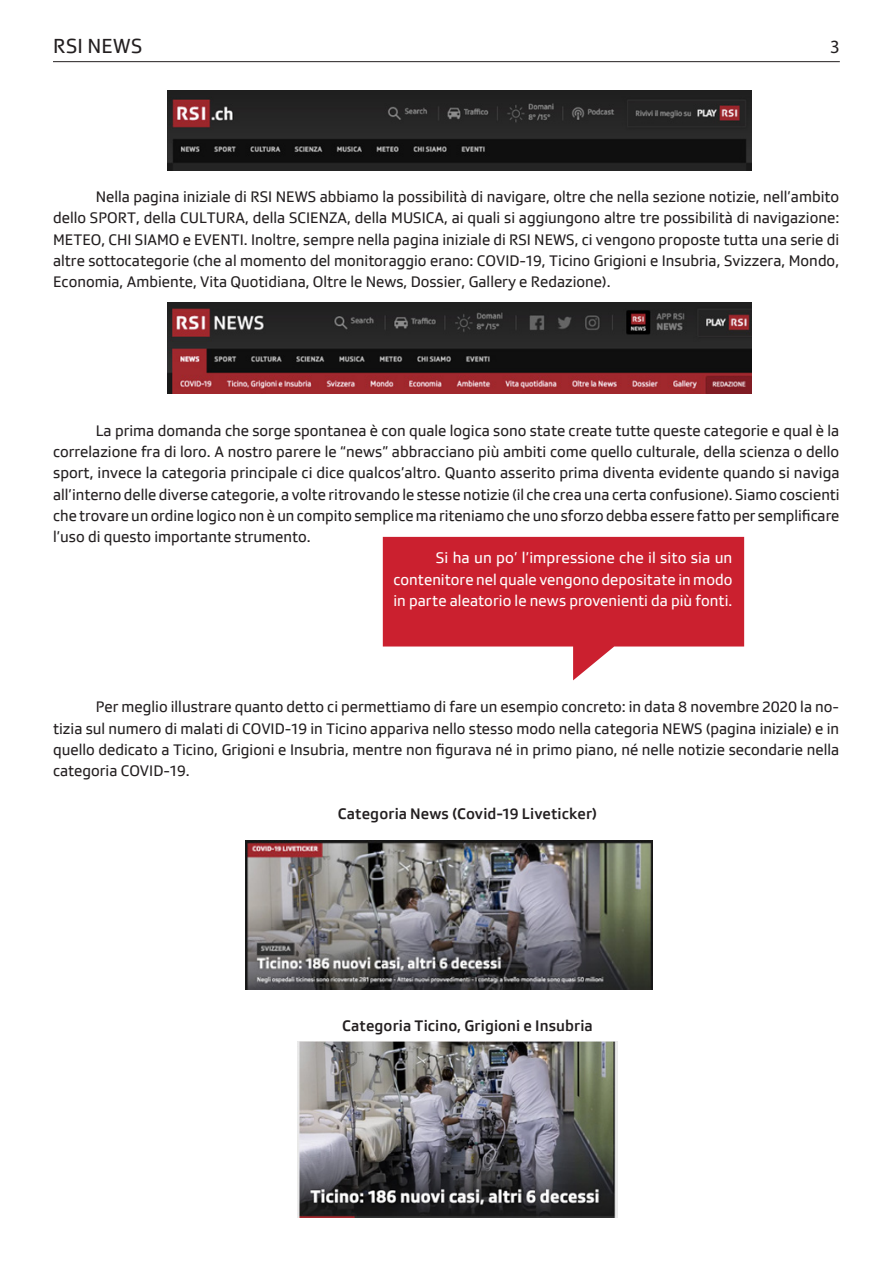
<style>
.page{position:relative;width:893px;height:1263px;background:#fff}
.page>*{position:absolute;margin:0;border:0;box-sizing:border-box;transform-origin:0 0}
.ParagrafoDomandeInte{font:21px "SRGSSR Type Display";letter-spacing:.01em;color:#231f20}
.t1{font:18.75px "Myriad Pro";color:#231f20}
.Paragrafo{font:15.75px/21.3px "SRGSSR Type Display";color:#231f20;text-align:justify}
.Paragrafo-2{font:15.75px/21.3px "SRGSSR Type Display";color:#fff;text-align:justify}
.Paragrafo-3{font:500 15.75px "SRGSSR Type Display";letter-spacing:.005em;color:#231f20}
</style>
<div class="page">
<hr style="left:53px;top:61px;width:787px;height:1px;background:#231f20">
<img style="left:167px;top:91px;width:585px;height:80px">
<img style="left:167px;top:302px;width:585px;height:92px">
<img style="left:245px;top:840px;width:407px;height:149px">
<img style="left:297px;top:1041px;width:320px;height:176px">
<svg style="left:383px;top:537px;width:361px;height:143px;fill:#cb202f"></svg>
<p class="ParagrafoDomandeInte" style="left:53px;top:34px;width:91px">RSI NEWS</p>
<p class="t1" style="left:830px;top:35px;width:11px">3</p>
<p class="Paragrafo" style="left:53px;top:186px;width:788px;text-indent:43px">Nella pagina iniziale di RSI NEWS abbiamo la possibilità di navigare, oltre che nella sezione notizie, nell’ambito dello SPORT, della CULTURA, della SCIENZA, della MUSICA, ai quali si aggiungono altre tre possibilità di navigazione:<br>METEO, CHI SIAMO e EVENTI. Inoltre, sempre nella pagina iniziale di RSI NEWS, ci vengono proposte tutta una serie di altre sottocategorie (che al momento del monitoraggio erano: COVID-19, Ticino Grigioni e Insubria, Svizzera, Mondo, Economia, Ambiente, Vita Quotidiana, Oltre le News, Dossier, Gallery e Redazione).</p>
<p class="Paragrafo" style="left:53px;top:420px;width:788px;text-indent:43px">La prima domanda che sorge spontanea è con quale logica sono state create tutte queste categorie e qual è la correlazione fra di loro. A nostro parere le “news” abbracciano più ambiti come quello culturale, della scienza o dello sport, invece la categoria principale ci dice qualcos’altro. Quanto asserito prima diventa evidente quando si naviga all’interno delle diverse categorie, a volte ritrovando le stesse notizie (il che crea una certa confusione). Siamo coscienti che trovare un ordine logico non è un compito semplice ma riteniamo che uno sforzo debba essere fatto per semplificare l’uso di questo importante strumento.</p>
<p class="Paragrafo-2" style="left:393px;top:547px;width:341px;text-indent:43px">Si ha un po’ l’impressione che il sito sia un contenitore nel quale vengono depositate in modo in parte aleatorio le news provenienti da più fonti.</p>
<p class="Paragrafo" style="left:53px;top:696px;width:788px;text-indent:43px">Per meglio illustrare quanto detto ci permettiamo di fare un esempio concreto: in data 8 novembre 2020 la no&shy;tizia sul numero di malati di COVID-19 in Ticino appariva nello stesso modo nella categoria NEWS (pagina iniziale) e in quello dedicato a Ticino, Grigioni e Insubria, mentre non figurava né in primo piano, né nelle notizie secondarie nella categoria COVID-19.</p>
<p class="Paragrafo-3" style="left:338px;top:804px;width:261px">Categoria News (Covid-19 Liveticker)</p>
<p class="Paragrafo-3" style="left:342px;top:1017px;width:252px">Categoria Ticino, Grigioni e Insubria</p>
</div>
